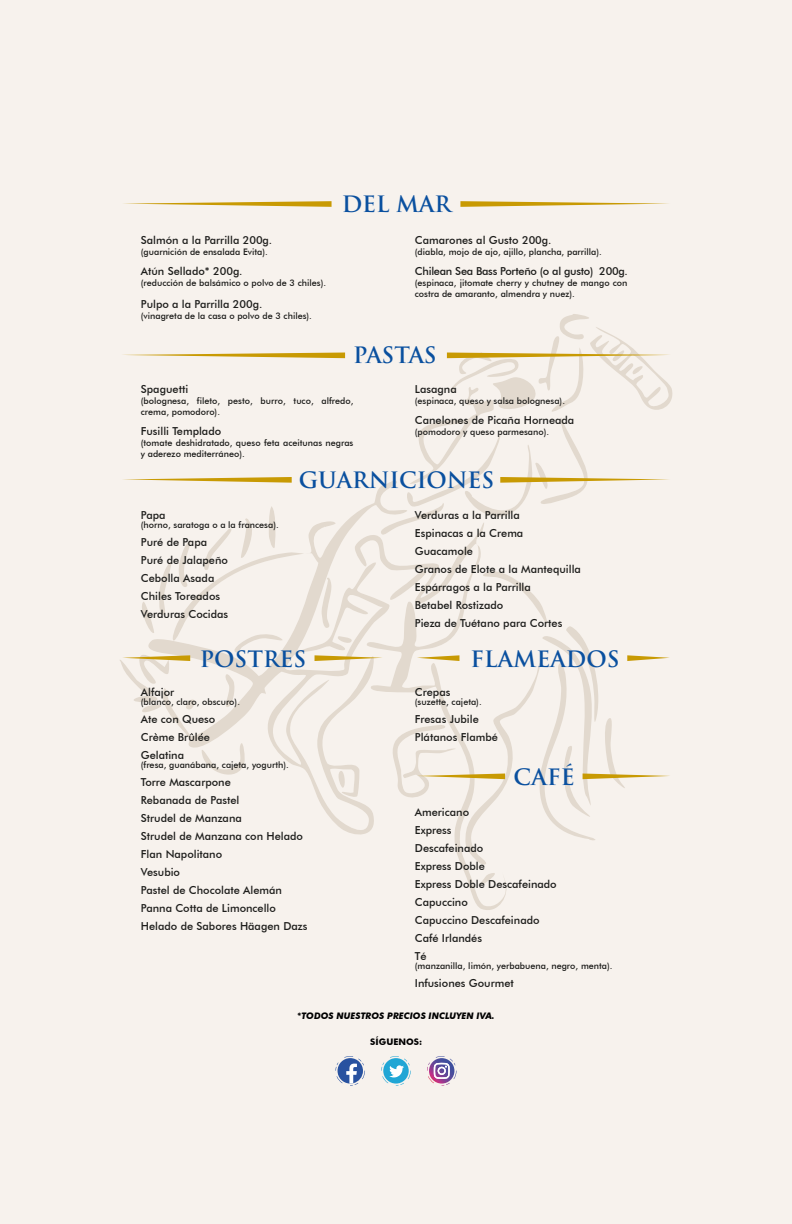
<style>
.page{position:relative;width:792px;height:1224px;background:#f7f2ed}
.page>*{position:absolute;margin:0;border:0;box-sizing:border-box;transform-origin:0 0}
.t1{font:700 22px "Trajan Pro";color:#0a509f}
.t2{font:500 11px/18px "Futura BT";color:#1d1d1b}
.t3{font:500 11px "Futura BT";letter-spacing:-.025em;color:#1d1d1b}
.t4{font:500 9px/11px "Futura BT";color:#1d1d1b}
.t5{font:italic 700 9px "Futura BT";color:#000}
.t6{font:700 9px "Futura BT";color:#000}
</style>
<div class="page">
<svg style="left:142px;top:502px;width:233px;height:288px"></svg>
<svg style="left:354px;top:517px;width:150px;height:393px"></svg>
<svg style="left:460px;top:201px;width:209px;height:6px"></svg>
<svg style="left:123px;top:201px;width:209px;height:6px"></svg>
<svg style="left:123px;top:477px;width:169px;height:6px"></svg>
<svg style="left:335px;top:1056px;width:30px;height:30px"></svg>
<svg style="left:381px;top:1056px;width:30px;height:30px"></svg>
<svg style="left:427px;top:1056px;width:30px;height:30px"></svg>
<svg style="left:375px;top:314px;width:298px;height:222px"></svg>
<svg style="left:123px;top:353px;width:222px;height:5px"></svg>
<svg style="left:120px;top:651px;width:79px;height:65px"></svg>
<svg style="left:315px;top:565px;width:355px;height:333px"></svg>
<svg style="left:190px;top:733px;width:56px;height:51px"></svg>
<p class="t2" style="left:141px;top:231px;width:133px">Salmón a la Parrilla 200g.</p>
<p class="t4" style="left:141px;top:247px;width:129px">(guarnición de ensalada Evita).</p>
<p class="t2" style="left:141px;top:262px;width:103px">Atún Sellado* 200g.</p>
<p class="t4" style="left:141px;top:278px;width:187px">(reducción de balsámico o polvo de 3 chiles).</p>
<p class="t2" style="left:141px;top:295px;width:123px">Pulpo a la Parrilla 200g.</p>
<p class="t4" style="left:141px;top:311px;width:173px">(vinagreta de la casa o polvo de 3 chiles).</p>
<h1 class="t1" style="left:342px;top:190px;width:111px">DEL MAR</h1>
<p class="t2" style="left:415px;top:231px;width:138px">Camarones al Gusto 200g.</p>
<p class="t4" style="left:415px;top:247px;width:189px">(diabla, mojo de ajo, ajillo, plancha, parrilla).</p>
<p class="t3" style="left:415px;top:265px;width:214px">Chilean Sea Bass Porteño (o al gusto) 200g.</p>
<p class="t4" style="left:415px;top:278px;width:214px">(espinaca, jitomate cherry y chutney de mango con costra de amaranto, almendra y nuez).</p>
<h1 class="t1" style="left:353px;top:341px;width:85px">PASTAS</h1>
<p class="t2" style="left:141px;top:380px;width:49px">Spaguetti</p>
<p class="t4" style="left:141px;top:396px;width:214px">(bolognesa, fileto, pesto, burro, tuco, alfredo, crema, pomodoro).</p>
<p class="t2" style="left:141px;top:422px;width:82px">Fusilli Templado</p>
<p class="t4" style="left:141px;top:438px;width:214px">(tomate deshidratado, queso feta aceitunas negras y aderezo mediterráneo).</p>
<p class="t2" style="left:415px;top:380px;width:43px">Lasagna</p>
<p class="t4" style="left:415px;top:396px;width:152px">(espinaca, queso y salsa bolognesa).</p>
<p class="t2" style="left:415px;top:411px;width:161px">Canelones de Picaña Horneada</p>
<p class="t4" style="left:415px;top:427px;width:136px">(pomodoro y queso parmesano).</p>
<p class="t2" style="left:141px;top:506px;width:26px">Papa</p>
<p class="t4" style="left:141px;top:519px;width:139px">(horno, saratoga o a la francesa).</p>
<p class="t2" style="left:141px;top:533px;width:89px">Puré de Papa<br>Puré de Jalapeño<br>Cebolla Asada<br>Chiles Toreados<br>Verduras Cocidas</p>
<h1 class="t1" style="left:299px;top:466px;width:197px">GUARNICIONES</h1>
<p class="t2" style="left:415px;top:506px;width:168px">Verduras a la Parrilla<br>Espinacas a la Crema<br>Guacamole<br>Granos de Elote a la Mantequilla<br>Espárragos a la Parrilla<br>Betabel Rostizado<br>Pieza de Tuétano para Cortes</p>
<h1 class="t1" style="left:200px;top:645px;width:108px">POSTRES</h1>
<h1 class="t1" style="left:470px;top:645px;width:151px">FLAMEADOS</h1>
<p class="t2" style="left:415px;top:683px;width:37px">Crepas</p>
<p class="t4" style="left:415px;top:697px;width:68px">(suzette, cajeta).</p>
<p class="t2" style="left:415px;top:710px;width:85px">Fresas Jubile<br>Plátanos Flambé</p>
<h1 class="t1" style="left:513px;top:763px;width:63px">CAFÉ</h1>
<p class="t2" style="left:415px;top:803px;width:143px">Americano<br>Express<br>Descafeinado<br>Express Doble<br>Express Doble Descafeinado<br>Capuccino<br>Capuccino Descafeinado<br>Café Irlandés<br>Té</p>
<p class="t4" style="left:415px;top:960px;width:199px">(manzanilla, limón, yerbabuena, negro, menta).</p>
<p class="t2" style="left:415px;top:974px;width:100px">Infusiones Gourmet</p>
<p class="t2" style="left:141px;top:683px;width:35px">Alfajor</p>
<p class="t4" style="left:141px;top:697px;width:101px">(blanco, claro, obscuro).</p>
<p class="t2" style="left:141px;top:710px;width:76px">Ate con Queso<br>Creme Brulee<br>Gelatina</p>
<p class="t4" style="left:141px;top:760px;width:149px">(fresa, guanábana, cajeta, yogurth).</p>
<p class="t2" style="left:141px;top:773px;width:168px">Torre Mascarpone<br>Rebanada de Pastel<br>Strudel de Manzana<br>Strudel de Manzana con Helado<br>Flan Napolitano<br>Vesubio<br>Pastel de Chocolate Alemán<br>Panna Cotta de Limoncello<br>Helado de Sabores Häagen Dazs</p>
<p class="t5" style="left:297px;top:1011px;width:199px">*TODOS NUESTROS PRECIOS INCLUYEN IVA.</p>
<p class="t6" style="left:370px;top:1037px;width:54px">SÍGUENOS:</p>
</div>
